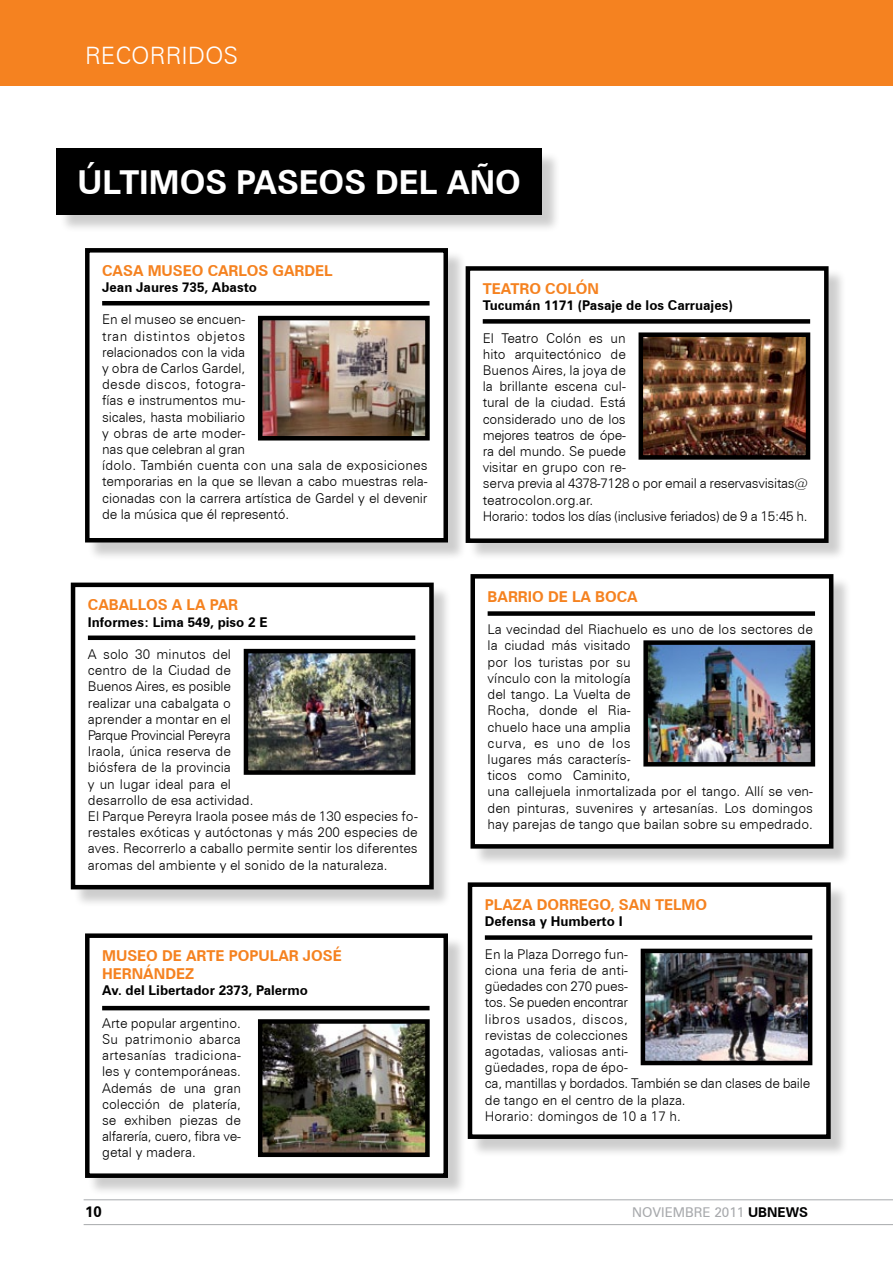
<style>
.page{position:relative;width:893px;height:1263px;background:#fff}
.page>*{position:absolute;margin:0;border:0;box-sizing:border-box;transform-origin:0 0}
.t1{font:700 33px "Zurich BT";color:#fff}
.t2{font:300 24px "Zurich BT";color:#fff}
.t3{font:700 15px/18px "Zurich BT";color:#f58220}
.t4{font:700 15px "Zurich BT";color:#000}
.t5{font:300 13.5px/16.2px "Zurich BT";color:#000}
.t6{font:700 13.5px "Zurich BT";color:#000}
.t7{font:13.5px "Zurich BT";color:#a7a9ac}
.s1{font-weight:700;color:#000}
</style>
<div class="page">
<hr style="left:84px;top:1199px;width:809px;height:1px;background:#a7a9ac">
<hr style="left:84px;top:1224px;width:809px;height:1px;background:#a7a9ac">
<div style="left:0;top:0;width:893px;height:85px;background:#f58220"></div>
<div style="left:73px;top:585px;width:379px;height:323px;background:#000;opacity:.2"></div>
<div style="left:73px;top:585px;width:358px;height:302px;background:#fff"></div>
<div style="left:71px;top:583px;width:363px;height:306px;border:4px solid #000"></div>
<img style="left:249px;top:654px;width:161px;height:116px">
<div style="left:244px;top:649px;width:171px;height:126px;border:4px solid #000"></div>
<div style="left:88px;top:635px;width:327px;height:5px;background:#000"></div>
<div style="left:87px;top:936px;width:379px;height:260px;background:#000;opacity:.2"></div>
<div style="left:87px;top:936px;width:359px;height:240px;background:#fff"></div>
<div style="left:85px;top:933px;width:363px;height:245px;border:4px solid #000"></div>
<img style="left:263px;top:1024px;width:162px;height:128px">
<div style="left:258px;top:1019px;width:172px;height:138px;border:4px solid #000"></div>
<hr style="left:102px;top:1006px;width:328px;height:4px;background:#000">
<div style="left:468px;top:268px;width:379px;height:294px;background:#000;opacity:.2"></div>
<div style="left:468px;top:268px;width:358px;height:273px;background:#fff"></div>
<div style="left:466px;top:266px;width:363px;height:277px;border:4px solid #000"></div>
<img style="left:643px;top:337px;width:162px;height:118px">
<div style="left:638px;top:332px;width:172px;height:128px;border:4px solid #000"></div>
<div style="left:483px;top:319px;width:327px;height:5px;background:#000"></div>
<div style="left:470px;top:885px;width:379px;height:272px;background:#000;opacity:.2"></div>
<div style="left:470px;top:885px;width:358px;height:252px;background:#fff"></div>
<div style="left:468px;top:882px;width:363px;height:257px;border:4px solid #000"></div>
<img style="left:646px;top:954px;width:161px;height:106px">
<div style="left:641px;top:949px;width:171px;height:116px;border:4px solid #000"></div>
<div style="left:485px;top:935px;width:327px;height:5px;background:#000"></div>
<div style="left:473px;top:576px;width:379px;height:291px;background:#000;opacity:.2"></div>
<div style="left:473px;top:576px;width:358px;height:270px;background:#fff"></div>
<div style="left:470px;top:574px;width:363px;height:275px;border:4px solid #000"></div>
<img style="left:648px;top:645px;width:162px;height:116px">
<div style="left:643px;top:640px;width:172px;height:126px;border:4px solid #000"></div>
<div style="left:488px;top:611px;width:327px;height:5px;background:#000"></div>
<div style="left:59px;top:151px;width:502px;height:82px;background:#000;opacity:.2"></div>
<div style="left:57px;top:149px;width:485px;height:66px;background:#000"></div>
<div style="left:87px;top:250px;width:379px;height:311px;background:#000;opacity:.2"></div>
<div style="left:87px;top:250px;width:359px;height:290px;background:#fff"></div>
<div style="left:85px;top:248px;width:363px;height:294px;border:4px solid #000"></div>
<img style="left:263px;top:321px;width:162px;height:114px">
<div style="left:258px;top:316px;width:172px;height:124px;border:4px solid #000"></div>
<hr style="left:102px;top:301px;width:328px;height:4px;background:#000">
<h2 class="t2" style="left:85px;top:41px;width:155px">RECORRIDOS</h2>
<h1 class="t1" style="left:78px;top:162px;width:445px">ÚLTIMOS PASEOS DEL AÑO</h1>
<p class="t3" style="left:102px;top:261px;width:58px">CASA MUSE</p>
<p class="t3" style="left:192px;top:261px;width:143px">O CARLOS GARDE L</p>
<p class="t6" style="left:102px;top:279px;width:156px">JEAN JAURES 735, ABASTO</p>
<p class="t5" style="left:102px;top:311px;width:327px">En el museo se encuen-<br>tran distintos objetos<br>relacionados con la vida<br>y obra de Carlos Gardel,<br>desde discos, fotogra-<br>fías e instrumentos mu-<br>sicales, hasta mobiliario<br>y obras de arte moder-<br>nas que celebran al gran<br>ídolo. También cuenta con una sala de exposiciones temporarias en la que se llevan a cabo muestras rela&shy;cionadas con la carrera artística de Gardel y el devenir de la música que él representó.</p>
<p class="t3" style="left:88px;top:596px;width:152px">CABALLOS A LA PAR</p>
<p class="t6" style="left:88px;top:614px;width:181px">INFORMES: LIMA 549, PISO 2 E</p>
<p class="t5" style="left:88px;top:646px;width:331px">A solo 30 minutos del<br>centro de la Ciudad de<br>Buenos Aires, es posible<br>realizar una cabalgata o<br>aprender a montar en el<br>Parque Provincial Pereyra<br>Iraola, única reserva de<br>biósfera de la provincia<br>y un lugar ideal para el<br>desarrollo de esa actividad.<br>El Parque Pereyra Iraola posee más de 130 especies fo&shy;restales exóticas y autóctonas y más 200 especies de aves. Recorrerlo a caballo permite sentir los diferentes aromas del ambiente y el sonido de la naturaleza.</p>
<p class="t3" style="left:102px;top:947px;width:241px;text-indent:44px">O DE ARTE POPU LAR JOSÉ<br>HERNÁNDE</p>
<p class="t3" style="left:102px;top:947px;width:12px">MUSE</p>
<p class="t3" style="left:185px;top:965px;width:11px">Z</p>
<p class="t6" style="left:102px;top:982px;width:207px">AV. DEL LIBERTADOR 2373, PALERMO</p>
<p class="t5" style="left:102px;top:1015px;width:140px;text-align:justify">Arte popular argentino.<br>Su patrimonio abarca artesanías tradiciona&shy;les y contemporáneas.<br>Además de una gran colección de platería, se exhiben piezas de alfarería, cuero, fibra ve&shy;getal y madera.</p>
<p class="t3" style="left:483px;top:280px;width:115px">TEATRO COLÓN</p>
<p class="t6" style="left:483px;top:297px;width:252px">TUCUMÁN 1171 (PASAJE DE LOS CARRUAJES)</p>
<p class="t5" style="left:483px;top:330px;width:327px">El Teatro Colón es un<br>hito arquitectónico de<br>Buenos Aires, la joya de<br>la brillante escena cul-<br>tural de la ciudad. Está<br>considerado uno de los<br>mejores teatros de ópe-<br>ra del mundo. Se puede<br>visitar en grupo con re-<br>serva previa al 4378-7128 o por email a reservasvisitas@ teatrocolon.org.ar.<br>Horario: todos los días (inclusive feriados) de 9 a 15:45 h.</p>
<p class="t3" style="left:488px;top:587px;width:152px">BARRIO DE LA BOCA</p>
<p class="t5" style="left:488px;top:621px;width:327px">La vecindad del Riachuelo es uno de los sectores de la ciudad más visitado<br>por los turistas por su<br>vínculo con la mitología<br>del tango. La Vuelta de<br>Rocha, donde el Ria-<br>chuelo hace una amplia<br>curva, es uno de los<br>lugares más caracterís-<br>ticos como Caminito,<br>una callejuela inmortalizada por el tango. Allí se ven&shy;den pinturas, suvenires y artesanías. Los domingos hay parejas de tango que bailan sobre su empedrado.</p>
<p class="t3" style="left:485px;top:896px;width:224px">PLAZA DORREGO, SAN TELMO</p>
<p class="t6" style="left:485px;top:913px;width:137px">DEFENSA Y HUMBERTO I</p>
<p class="t5" style="left:485px;top:946px;width:327px">En la Plaza Dorrego fun-<br>ciona una feria de anti-<br>güedades con 270 pues-<br>tos. Se pueden encontrar<br>libros usados, discos,<br>revistas de colecciones<br>agotadas, valiosas anti-<br>güedades, ropa de épo-<br>ca, mantillas y bordados. También se dan clases de baile de tango en el centro de la plaza.<br>Horario: domingos de 10 a 17 h.</p>
<p class="t4" style="left:85px;top:1203px;width:18px">10</p>
<p class="t7" style="left:632px;top:1204px;width:177px">NOVIEMBRE 2011 <span class="s1">UBNEWS</span></p>
</div>
